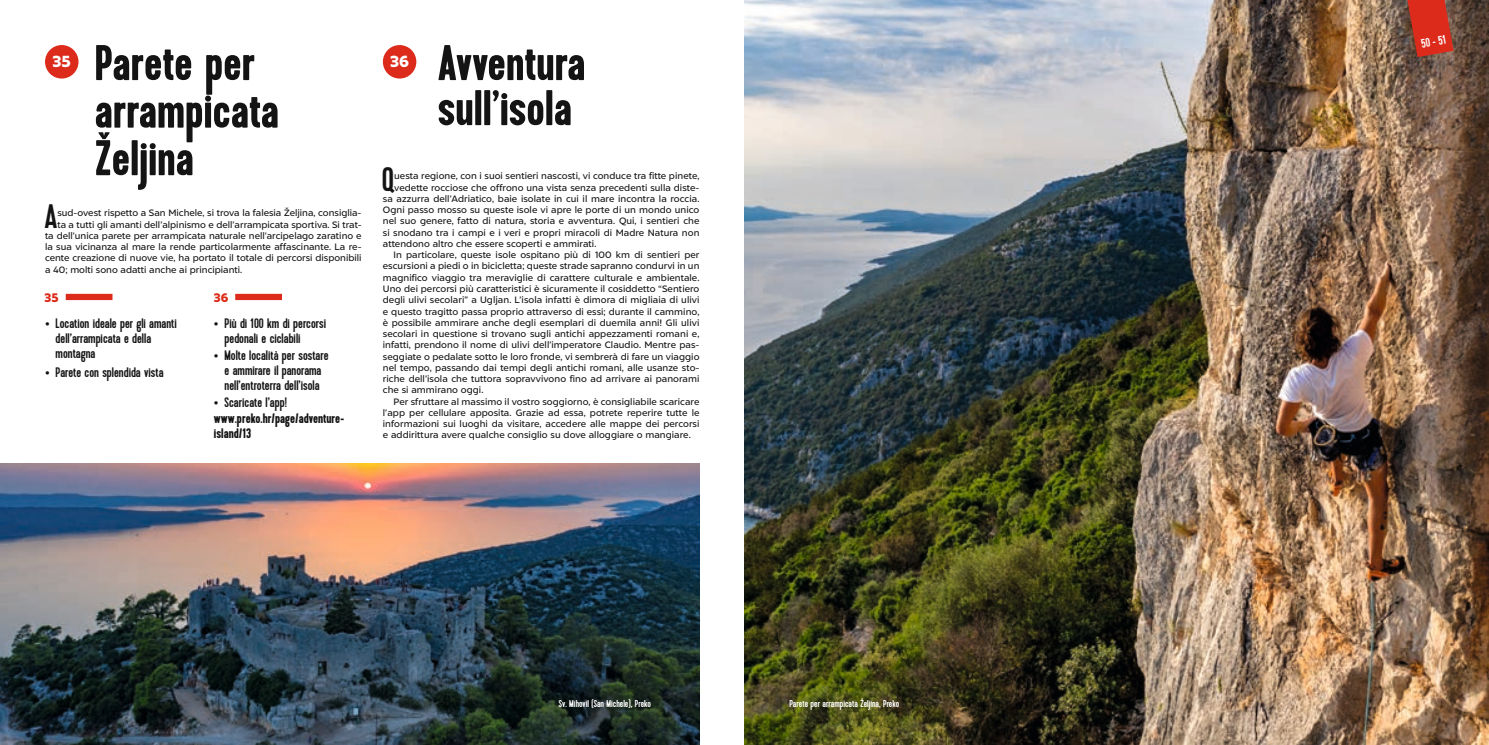
<style>
.page{position:relative;width:1489px;height:745px;background:#fff}
.page>*{position:absolute;margin:0;border:0;box-sizing:border-box;transform-origin:0 0}
.t1{font:700 50px/47.5px "Kapra";color:#131413}
.t2{font:33.88px "Kapra";color:#131413}
.t3{font:900 16.25px "Liszt FY";color:#fff}
.t4{font:13.75px/15px "Kapra";color:#131413}
.t5{font:700 13.75px/16.8px "Kapra";color:#131413}
.t6{font:12.5px "Kapra";color:#fff}
.t7{font:900 12.5px "Liszt FY";color:#dc2a1b}
.t8{font:10px "Kapra";color:#fff}
.t9{font:9.38px "Liszt FY";letter-spacing:.005em;color:#131413}
.s1{font-family:"Liszt FY";font-weight:900}
.s2{font-weight:400}
</style>
<div class="page">
<img style="left:744px;top:0;width:744px;height:744px">
<svg style="left:1407px;top:0;width:46px;height:57px;background:#c13325"></svg>
<img style="left:0;top:463px;width:699px;height:281px">
<div style="left:45px;top:45px;width:33px;height:33px;background:#dc2a1b;border-radius:50%"></div>
<div style="left:383px;top:45px;width:33px;height:33px;background:#dc2a1b;border-radius:50%"></div>
<div style="left:66px;top:293px;width:46px;height:7px;background:#dc2a1b"></div>
<div style="left:235px;top:293px;width:47px;height:7px;background:#dc2a1b"></div>
<h1 class="t1" style="left:95px;top:41px;width:186px">Parete per arrampicata<br>Željina</h1>
<h1 class="t1" style="left:437px;top:42px;width:149px;line-height:45px">Avventura sull’isola</h1>
<h3 class="t3" style="left:53px;top:51px;width:20px">35</h3>
<h3 class="t3" style="left:390px;top:51px;width:20px">36</h3>
<h2 class="t2" style="left:382px;top:159px;width:14px">Q</h2>
<p class="t9" style="left:394px;top:170px;width:307px">uesta regione, con i suoi sentieri nascosti, vi conduce tra fitte pinete,</p>
<p class="t9" style="left:394px;top:181px;width:307px">vedette rocciose che offrono una vista senza precedenti sulla diste-</p>
<p class="t9" style="left:383px;top:193px;width:318px">sa azzurra dell’Adriatico, baie isolate in cui il mare incontra la roccia.</p>
<p class="t9" style="left:383px;top:204px;width:318px">Ogni passo mosso su queste isole vi apre le porte di un mondo unico</p>
<p class="t9" style="left:383px;top:215px;width:318px">nel suo genere, fatto di natura, storia e avventura. Qui, i sentieri che</p>
<p class="t9" style="left:383px;top:226px;width:318px">si snodano tra i campi e i veri e propri miracoli di Madre Natura non</p>
<p class="t9" style="left:383px;top:238px;width:215px">attendono altro che essere scoperti e ammirati.</p>
<p class="t9" style="left:393px;top:249px;width:307px">In particolare, queste isole ospitano più di 100 km di sentieri per</p>
<p class="t9" style="left:383px;top:260px;width:318px">escursioni a piedi o in bicicletta; queste strade sapranno condurvi in un</p>
<p class="t9" style="left:383px;top:271px;width:318px">magnifico viaggio tra meraviglie di carattere culturale e ambientale.</p>
<p class="t9" style="left:383px;top:283px;width:318px">Uno dei percorsi più caratteristici è sicuramente il cosiddetto “Sentiero</p>
<p class="t9" style="left:383px;top:294px;width:318px">degli ulivi secolari” a Ugljan. L’isola infatti è dimora di migliaia di ulivi</p>
<p class="t9" style="left:383px;top:305px;width:318px">e questo tragitto passa proprio attraverso di essi; durante il cammino,</p>
<p class="t9" style="left:383px;top:316px;width:318px">è possibile ammirare anche degli esemplari di duemila anni! Gli ulivi</p>
<p class="t9" style="left:383px;top:328px;width:318px">secolari in questione si trovano sugli antichi appezzamenti romani e,</p>
<p class="t9" style="left:383px;top:339px;width:318px">infatti, prendono il nome di ulivi dell’imperatore Claudio. Mentre pas-</p>
<p class="t9" style="left:383px;top:350px;width:318px">seggiate o pedalate sotto le loro fronde, vi sembrerà di fare un viaggio</p>
<p class="t9" style="left:383px;top:361px;width:318px">nel tempo, passando dai tempi degli antichi romani, alle usanze sto-</p>
<p class="t9" style="left:383px;top:373px;width:318px">riche dell’isola che tuttora sopravvivono fino ad arrivare ai panorami</p>
<p class="t9" style="left:383px;top:384px;width:102px">che si ammirano oggi.</p>
<p class="t9" style="left:393px;top:395px;width:307px">Per sfruttare al massimo il vostro soggiorno, è consigliabile scaricare</p>
<p class="t9" style="left:383px;top:406px;width:318px">l’app per cellulare apposita. Grazie ad essa, potrete reperire tutte le</p>
<p class="t9" style="left:383px;top:418px;width:318px">informazioni sui luoghi da visitare, accedere alle mappe dei percorsi</p>
<p class="t9" style="left:383px;top:429px;width:309px">e addirittura avere qualche consiglio su dove alloggiare o mangiare.</p>
<h2 class="t2" style="left:44px;top:196px;width:14px">A</h2>
<p class="t9" style="left:57px;top:207px;width:305px">sud-ovest rispetto a San Michele, si trova la falesia Željina, consiglia-</p>
<p class="t9" style="left:57px;top:218px;width:305px">ta a tutti gli amanti dell’alpinismo e dell’arrampicata sportiva. Si trat-</p>
<p class="t9" style="left:45px;top:230px;width:318px">ta dell’unica parete per arrampicata naturale nell’arcipelago zaratino e</p>
<p class="t9" style="left:45px;top:241px;width:318px">la sua vicinanza al mare la rende particolarmente affascinante. La re-</p>
<p class="t9" style="left:45px;top:252px;width:318px">cente creazione di nuove vie, ha portato il totale di percorsi disponibili</p>
<p class="t9" style="left:45px;top:263px;width:199px">a 40; molti sono adatti anche ai principianti.</p>
<h3 class="t7" style="left:44px;top:289px;width:16px">35</h3>
<h3 class="t7" style="left:214px;top:289px;width:16px">36</h3>
<h3 class="t4" style="left:224px;top:316px;width:103px;text-indent:-11px"><span class="s1">•</span> Più di 100 km di percorsi pedonali e ciclabili</h3>
<h3 class="t4" style="left:214px;top:348px;width:116px;text-align:center"><span class="s1">•</span> Molte località per sostare e ammirare il panorama nell’entroterra dell’isola</h3>
<h3 class="t5" style="left:214px;top:393px;width:132px"><span class="s1">•</span> <span class="s2">Scaricate l’app! </span>www.preko.hr/page/adventure-</h3>
<h3 class="t5" style="left:214px;top:425px;width:39px">island/13</h3>
<h3 class="t4" style="left:56px;top:316px;width:123px;text-indent:-11px"><span class="s1">•</span> Location ideale per gli amanti dell’arrampicata e della montagna</h3>
<h3 class="t4" style="left:45px;top:364px;width:120px"><span class="s1">•</span> Parete con splendida vista</h3>
<p class="t8" style="left:559px;top:697px;width:94px">Sv. Mihovil (San Michele), Preko</p>
<p class="t8" style="left:789px;top:697px;width:111px">Parete per arrampicata Željina, Preko</p>
<h3 class="t6" style="left:1419px;top:36px;width:26px;rotate:-10deg">50 - 51</h3>
</div>
